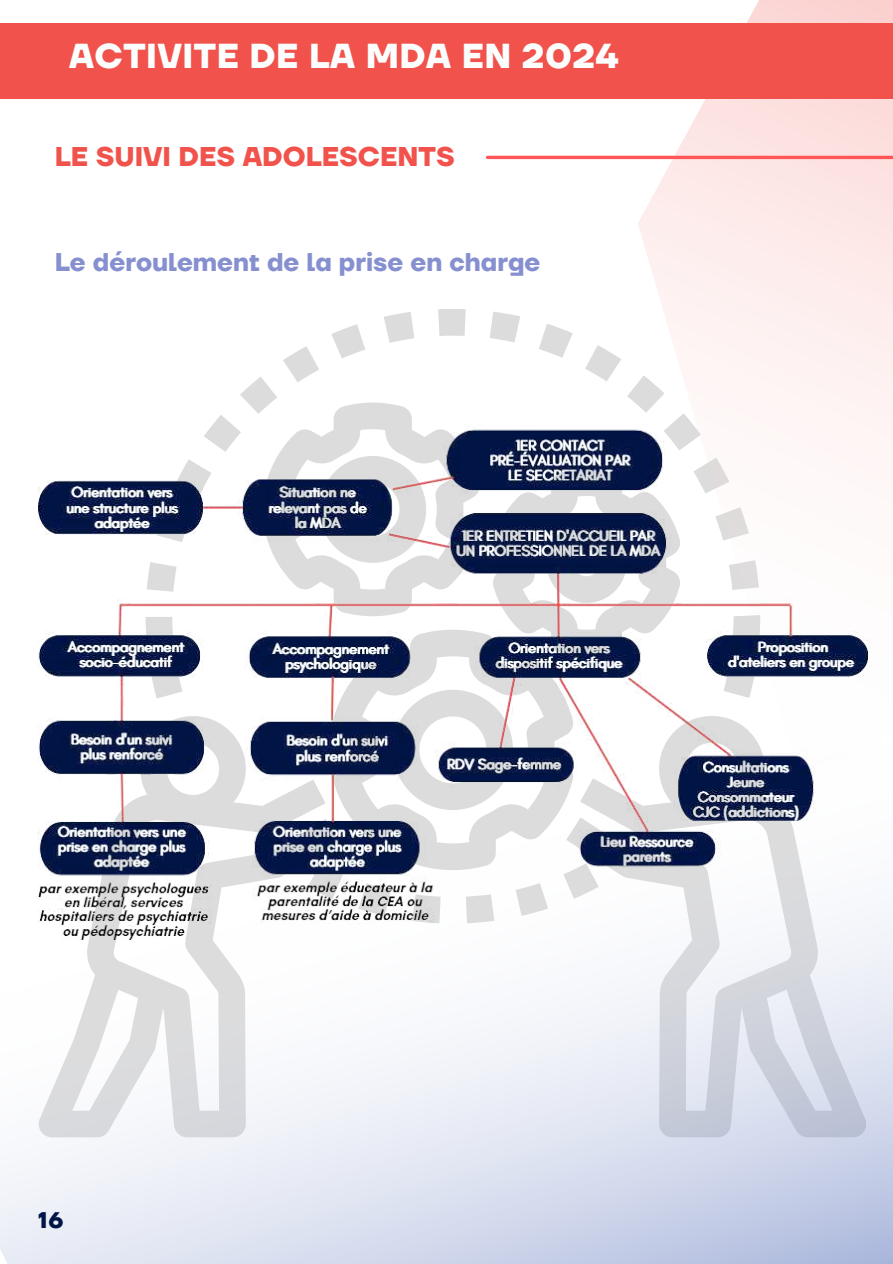
<style>
.page{position:relative;width:893px;height:1264px;background:#fff}
.page>*{position:absolute;margin:0;border:0;box-sizing:border-box;transform-origin:0 0}
.t1{font:700 34.5px "TT Firs Neue";letter-spacing:.015em;color:#fcfefd}
.t2{font:700 27px "TT Firs Neue";color:#f1534c}
.t3{font:700 25.5px "TT Firs Neue";color:#8690d0}
.t4{font:700 22.5px "TT Firs Neue";color:#011647}
</style>
<div class="page">
<svg style="left:240px;top:377px;width:36px;height:19px"></svg>
<svg style="left:628px;top:384px;width:9px;height:12px"></svg>
<svg style="left:283px;top:346px;width:36px;height:36px"></svg>
<svg style="left:585px;top:345px;width:36px;height:36px"></svg>
<svg style="left:331px;top:324px;width:34px;height:34px"></svg>
<svg style="left:539px;top:324px;width:33px;height:34px"></svg>
<svg style="left:384px;top:312px;width:30px;height:31px"></svg>
<svg style="left:490px;top:312px;width:30px;height:30px"></svg>
<svg style="left:438px;top:309px;width:27px;height:27px"></svg>
<svg style="left:0;top:911px;width:892px;height:352px"></svg>
<svg style="left:637px;top:0;width:255px;height:667px;fill:#fdeeed"></svg>
<div style="left:0;top:23px;width:892px;height:76px;background:#f1534c"></div>
<hr style="left:487px;top:156px;width:405px;height:3px;background:#ff5757">
<img style="left:33px;top:396px;width:836px;height:544px">
<h1 class="t1" style="left:69px;top:33px;width:551px">ACTIVITE DE LA MDA EN 2024</h1>
<p class="t2" style="left:55px;top:138px;width:401px">LE SUIVI DES ADOLESCENTS</p>
<p class="t3" style="left:55px;top:245px;width:487px">Le déroulement de la prise en charge</p>
<p class="t4" style="left:38px;top:1205px;width:27px">16</p>
</div>
